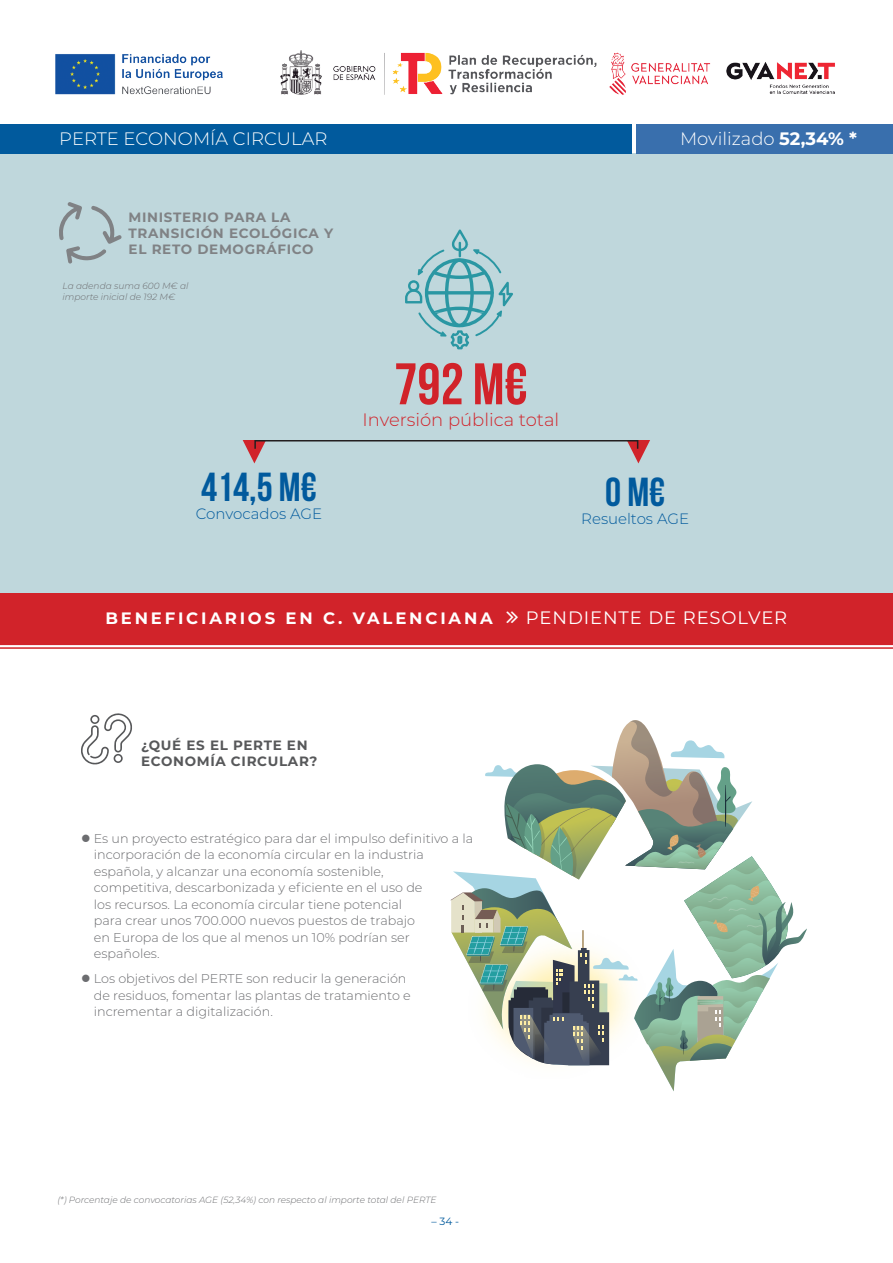
<style>
.page{position:relative;width:893px;height:1263px;background:#fff}
.page>*{position:absolute;margin:0;border:0;box-sizing:border-box;transform-origin:0 0}
.t1{font:700 58.5px "Bebas Neue";color:#d1232a}
.t2{font:700 40.5px "Bebas Neue";color:#015a9d}
.t3{font:300 18px "Montserrat";color:#fff}
.t4{font:300 18px "Montserrat";color:#d1232a}
.t5{font:18px "Montserrat";letter-spacing:.05em;color:#fff}
.t6{font:700 16.5px "Montserrat";letter-spacing:.17em;color:#fff}
.t7{font:300 15px "Montserrat";color:#015a9d}
.t8{font:700 13.5px/16.2px "Montserrat";letter-spacing:.05em;color:#808285}
.t9{font:700 13.5px/16.2px "Montserrat";letter-spacing:.05em;color:#57585a}
.t10{font:300 12.75px/16.5px "Montserrat";color:#6c6d70}
.t11{font:10.5px "Montserrat";color:#015a9d}
.t12{font:italic 300 9px/10.8px "Montserrat";color:#6c6d70}
.s1{font-weight:700}
</style>
<div class="page">
<img style="left:55px;top:50px;width:780px;height:45px">
<svg style="left:450px;top:720px;width:357px;height:371px"></svg>
<div style="left:0;top:153px;width:893px;height:455px;background:#bfd7dc"></div>
<hr style="left:892px;top:153px;width:1px;height:455px;background:#cee4f0">
<div style="left:0;top:124px;width:631px;height:29px;background:#015a9d"></div>
<div style="left:637px;top:124px;width:256px;height:29px;background:#396fad"></div>
<div style="left:1px;top:593px;width:892px;height:51px;background:#d1232a"></div>
<svg style="left:243px;top:440px;width:22px;height:23px"></svg>
<svg style="left:628px;top:440px;width:22px;height:23px"></svg>
<div style="left:254px;top:440px;width:384px;height:9px;border:2px solid #231f20"></div>
<hr style="left:0;top:647px;width:893px;height:2px;background:#d1232a">
<hr style="left:0;top:644px;width:893px;height:1px;background:#d1232a">
<svg style="left:81px;top:713px;width:51px;height:51px"></svg>
<svg style="left:405px;top:230px;width:108px;height:119px"></svg>
<svg style="left:59px;top:202px;width:63px;height:62px"></svg>
<p class="t3" style="left:59px;top:126px;width:270px">PERTE ECONOMÍA CIRCULAR</p>
<p class="t3" style="left:680px;top:126px;width:178px">Movilizado <span class="s1">52,34% *</span></p>
<p class="t8" style="left:129px;top:208px;width:206px">MINISTERIO PARA LA<br>TRANSICIÓN ECOLÓGICA Y<br>EL RETO DEMOGRÁFICO</p>
<p class="t12" style="left:63px;top:280px;width:128px">La adenda suma 600 M€ al importe inicial de 192 M€</p>
<p class="t2" style="left:201px;top:465px;width:117px">414,5 M€</p>
<p class="t7" style="left:196px;top:504px;width:128px">Convocados AGE</p>
<p class="t1" style="left:394px;top:352px;width:135px">792 M€</p>
<p class="t4" style="left:363px;top:407px;width:198px">Inversión pública total</p>
<p class="t2" style="left:605px;top:469px;width:62px">0 M€</p>
<p class="t7" style="left:581px;top:508px;width:109px">Resueltos AGE</p>
<p class="t6" style="left:105px;top:606px;width:389px">BENEFICIARIOS EN C. VALENCIANA</p>
<p class="t5" style="left:526px;top:605px;width:263px">PENDIENTE DE RESOLVER</p>
<p class="t9" style="left:141px;top:736px;width:178px">¿QUÉ ES EL PERTE EN<br>ECONOMÍA CIRCULAR?</p>
<p class="t10" style="left:94px;top:829px;width:381px;text-indent:-13px">● Es un proyecto estratégico para dar el impulso definitivo a la incorporación de la economía circular en la industria española, y alcanzar una economía sostenible,<br>competitiva, descarbonizada y eficiente en el uso de<br>los recursos. La economía circular tiene potencial<br>para crear unos 700.000 nuevos puestos de trabajo<br>en Europa de los que al menos un 10% podrían ser españoles.</p>
<p class="t10" style="left:94px;top:970px;width:318px;text-indent:-13px">● Los objetivos del PERTE son reducir la generación de residuos, fomentar las plantas de tratamiento e incrementar a digitalización.</p>
<p class="t12" style="left:57px;top:1194px;width:381px">(*) Porcentaje de convocatorias AGE (52,34%) con respecto al importe total del PERTE</p>
<p class="t11" style="left:432px;top:1214px;width:29px">– 34 -</p>
</div>
